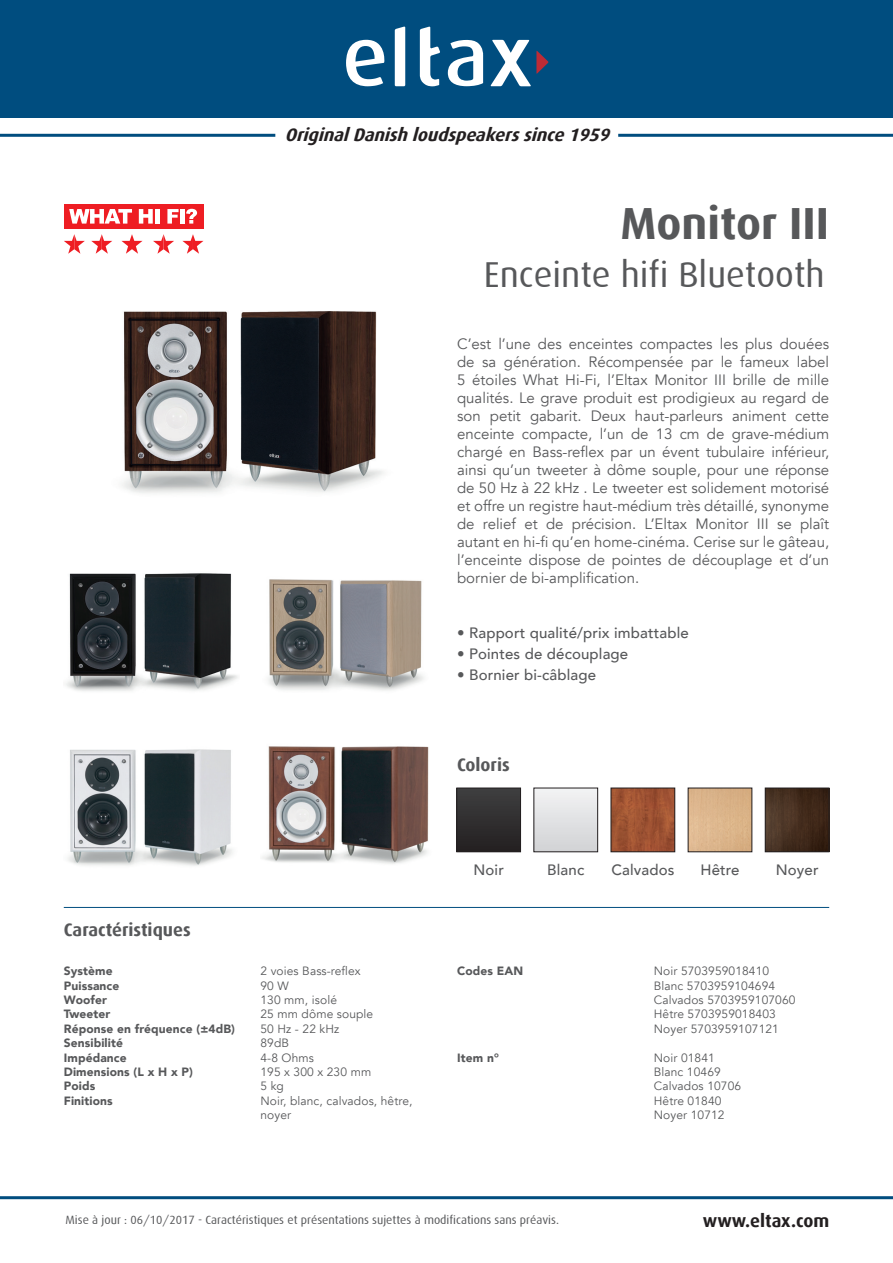
<style>
.page{position:relative;width:893px;height:1263px;background:#fff}
.page>*{position:absolute;margin:0;border:0;box-sizing:border-box;transform-origin:0 0}
.t1{font:700 45px "Dax";color:#57585a}
.t2{font:36px "Dax";color:#57585a}
.t3{font:italic 700 18px "Dax";color:#231f20}
.t4{font:700 18px "Dax";color:#57585a}
.t5{font:700 18px "Dax";color:#231f20}
.t6{font:15px/18px "Avenir";color:#57585a;text-align:justify}
.t7{font:500 15px "Avenir";letter-spacing:.01em;color:#57585a}
.t8{font:12px/14.4px "Avenir";letter-spacing:.01em;color:#57585a}
.t9{font:900 12px/14.4px "Avenir";letter-spacing:.01em;color:#57585a}
.t10{font:12px "Dax";color:#57585a}
</style>
<div class="page">
<hr style="left:618px;top:134px;width:275px;height:3px;background:#004d7f">
<div style="left:0;top:0;width:893px;height:118px;background:#004d7f"></div>
<svg style="left:346px;top:39px;width:39px;height:47px"></svg>
<svg style="left:395px;top:26px;width:10px;height:60px"></svg>
<svg style="left:420px;top:26px;width:20px;height:60px"></svg>
<svg style="left:448px;top:40px;width:35px;height:46px"></svg>
<svg style="left:490px;top:40px;width:58px;height:46px"></svg>
<hr style="left:0;top:1196px;width:893px;height:3px;background:#004d7f">
<hr style="left:64px;top:907px;width:765px;height:1px;background:#004d7f">
<hr style="left:0;top:134px;width:275px;height:3px;background:#004d7f">
<div style="left:457px;top:788px;width:64px;height:64px;background:linear-gradient(to bottom,#3f3f40,#232021)"></div>
<div style="left:457px;top:788px;width:64px;height:64px;border:1px solid #231f20"></div>
<img style="left:122px;top:311px;width:262px;height:182px">
<div style="left:534px;top:788px;width:64px;height:64px;background:linear-gradient(to bottom,#f2f3f4,#d2d3d5)"></div>
<div style="left:534px;top:788px;width:64px;height:64px;border:1px solid #231f20"></div>
<img style="left:613px;top:790px;width:60px;height:60px">
<div style="left:611px;top:788px;width:64px;height:64px;border:1px solid #231f20"></div>
<img style="left:690px;top:790px;width:60px;height:60px">
<img style="left:767px;top:790px;width:60px;height:60px">
<div style="left:765px;top:788px;width:64px;height:64px;border:1px solid #231f20"></div>
<img style="left:66px;top:573px;width:172px;height:118px">
<img style="left:268px;top:579px;width:156px;height:112px">
<img style="left:68px;top:749px;width:165px;height:117px">
<img style="left:262px;top:746px;width:167px;height:118px">
<div style="left:64px;top:204px;width:139px;height:25px;background:#ee1d23"></div>
<svg style="left:69px;top:209px;width:63px;height:15px"></svg>
<svg style="left:139px;top:209px;width:14px;height:15px"></svg>
<hr style="left:155px;top:209px;width:4px;height:15px;background:#fff">
<div style="left:180px;top:209px;width:5px;height:15px;background:#fff"></div>
<svg style="left:186px;top:209px;width:11px;height:15px"></svg>
<svg style="left:64px;top:234px;width:21px;height:20px"></svg>
<svg style="left:91px;top:234px;width:21px;height:20px"></svg>
<svg style="left:121px;top:234px;width:22px;height:20px"></svg>
<svg style="left:153px;top:234px;width:21px;height:20px"></svg>
<svg style="left:182px;top:234px;width:21px;height:20px"></svg>
<svg style="left:167px;top:209px;width:12px;height:15px"></svg>
<p class="t3" style="left:285px;top:124px;width:331px">OriginalDanish loudspeakerssince1959</p>
<h1 class="t1" style="left:621px;top:198px;width:210px">Monitor III</h1>
<h2 class="t2" style="left:484px;top:254px;width:342px">Enceinte hifi Bluetooth</h2>
<p class="t6" style="left:457px;top:335px;width:374px">C’est l’une des enceintes compactes les plus douées de sa génération. Récompensée par le fameux label 5 étoiles What Hi-Fi, l’Eltax Monitor III brille de mille qualités. Le grave produit est prodigieux au regard de son petit gabarit. Deux haut-parleurs animent cette enceinte compacte, l’un de 13 cm de grave-médium chargé en Bass-reflex par un évent tubulaire inférieur, ainsi qu’un tweeter à dôme souple, pour une réponse de 50 Hz à 22 kHz . Le tweeter est solidement motorisé et offre un registre haut-médium très détaillé, synonyme de relief et de précision. L’Eltax Monitor III se plaît autant en hi-fi qu’en home-cinéma. Cerise sur le gâteau, l’enceinte dispose de pointes de découplage et d’un bornier de bi-amplification.</p>
<p class="t7" style="left:457px;top:620px;width:233px">• Rapport qualité/prix imbattable</p>
<p class="t7" style="left:457px;top:641px;width:173px">• Pointes de découplage</p>
<p class="t7" style="left:457px;top:662px;width:141px">• Bornier bi-câblage</p>
<p class="t4" style="left:64px;top:920px;width:128px">Caractéristiques</p>
<p class="t9" style="left:64px;top:963px;width:173px">Système<br>Puissance<br>Woofer<br>Tweeter<br>Réponse en fréquence (±4dB)<br>Sensibilité<br>Impédance<br>Dimensions (L x H x P)<br>Poids<br>Finitions</p>
<p class="t8" style="left:260px;top:964px;width:154px">2 voies Bass-reflex<br>90 W<br>130 mm, isolé<br>25 mm dôme souple<br>50 Hz - 22 kHz<br>89dB<br>4-8 Ohms<br>195 x 300 x 230 mm<br>5 kg<br>Noir, blanc, calvados, hêtre, noyer</p>
<p class="t4" style="left:457px;top:754px;width:54px">Coloris</p>
<p class="t7" style="left:473px;top:857px;width:32px">Noir</p>
<p class="t7" style="left:547px;top:857px;width:39px">Blanc</p>
<p class="t7" style="left:611px;top:857px;width:65px">Calvados</p>
<p class="t7" style="left:700px;top:857px;width:41px">Hêtre</p>
<p class="t7" style="left:776px;top:857px;width:44px">Noyer</p>
<p class="t9" style="left:457px;top:963px;width:68px">Codes EAN</p>
<p class="t9" style="left:457px;top:1050px;width:43px">Item n°</p>
<p class="t8" style="left:654px;top:964px;width:143px">Noir 5703959018410<br>Blanc 5703959104694<br>Calvados 5703959107060<br>Hêtre 5703959018403<br>Noyer 5703959107121</p>
<p class="t8" style="left:654px;top:1050px;width:89px">Noir 01841<br>Blanc 10469<br>Calvados 10706<br>Hêtre 01840<br>Noyer 10712</p>
<p class="t10" style="left:66px;top:1213px;width:495px">Mise à jour : 06/10/2017 - Caractéristiques et présentations sujettes à modifications sans préavis.</p>
<p class="t5" style="left:703px;top:1210px;width:128px">www.eltax.com</p>
</div>
